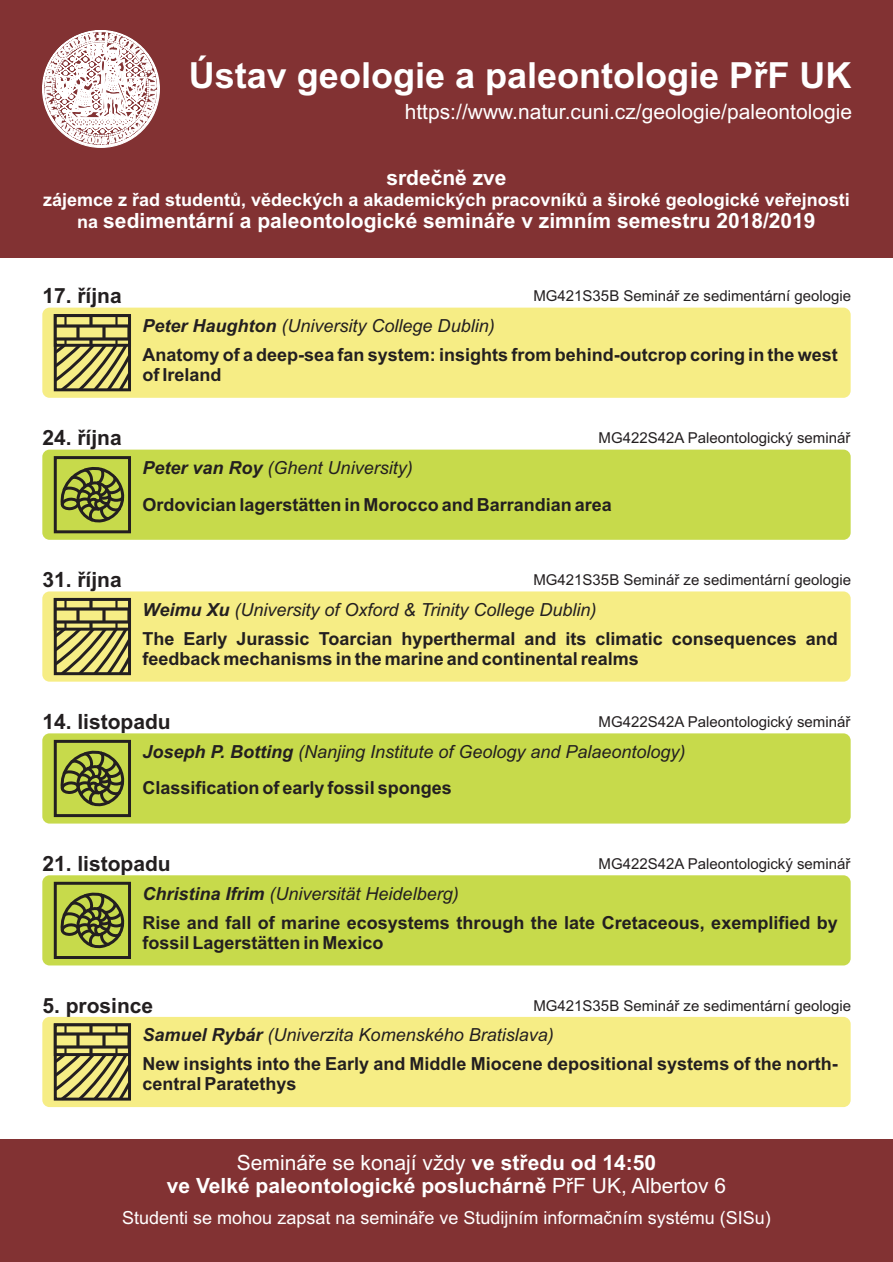
<style>
.page{position:relative;width:893px;height:1262px;background:#fff}
.page>*{position:absolute;margin:0;border:0;box-sizing:border-box;transform-origin:0 0}
.t1{font:700 36px "Arial";color:#fff}
.t2{font:700 21px/23.4px "Arial";color:#fff;text-align:center}
.t3{font:700 21px "Arial";color:#231f20}
.t4{font:21px "Arial";color:#fff}
.t5{font:700 18px/29.1px "Arial";color:#231f20}
.t6{font:italic 18px/36.8px "Arial";color:#231f20}
.t7{font:700 18px "Arial";color:#fff}
.t8{font:18px "Arial";color:#fff}
.t9{font:15px "Arial";color:#231f20}
.s1{font-size:18px}
.s2{font-style:italic}
.s3{font-weight:400;font-style:italic}
.s4{font-weight:700}
.s5{font-weight:700;font-style:normal}
.s6{font-weight:400}
</style>
<div class="page">
<div style="left:0;top:0;width:893px;height:257px;background:#823233"></div>
<svg style="left:42px;top:30px;width:118px;height:118px"></svg>
<div style="left:0;top:1139px;width:893px;height:123px;background:#823233"></div>
<div style="left:42px;top:308px;width:808px;height:90px;background:#f6ed85;border-radius:7px"></div>
<svg style="left:53px;top:314px;width:78px;height:78px"></svg>
<div style="left:42px;top:449px;width:808px;height:91px;background:#c7da4b;border-radius:7px"></div>
<div style="left:54px;top:456px;width:77px;height:77px;border:3px solid #231f20"></div>
<svg style="left:60px;top:467px;width:65px;height:56px"></svg>
<div style="left:42px;top:591px;width:808px;height:90px;background:#f6ed85;border-radius:7px"></div>
<svg style="left:53px;top:597px;width:78px;height:79px"></svg>
<div style="left:42px;top:1017px;width:808px;height:90px;background:#f6ed85;border-radius:7px"></div>
<svg style="left:53px;top:1023px;width:78px;height:78px"></svg>
<div style="left:42px;top:733px;width:808px;height:90px;background:#c7da4b;border-radius:7px"></div>
<div style="left:54px;top:740px;width:77px;height:77px;border:3px solid #231f20"></div>
<svg style="left:60px;top:750px;width:65px;height:57px"></svg>
<div style="left:42px;top:875px;width:808px;height:90px;background:#c7da4b;border-radius:7px"></div>
<div style="left:54px;top:881px;width:77px;height:78px;border:3px solid #231f20"></div>
<svg style="left:60px;top:892px;width:65px;height:57px"></svg>
<h1 class="t1" style="left:189px;top:61px;width:664px">Ústav geologie a paleontologie PřF UK</h1>
<p class="t4" style="left:405px;top:103px;width:449px">https://www.natur.cuni.cz/geologie/paleontologie</p>
<p class="t2" style="left:386px;top:168px;width:122px">srdečně zve</p>
<p class="t7" style="left:43px;top:192px;width:808px">zájemce z řad studentů, vědeckých a akademických pracovníků a široké geologické veřejnosti</p>
<p class="t2" style="left:77px;top:211px;width:739px"><span class="s1">na</span> sedimentární a paleontologické semináře v zimním semestru 2018/2019</p>
<p class="t3" style="left:42px;top:288px;width:81px">17. října</p>
<p class="t9" style="left:533px;top:290px;width:319px">MG421S35B Seminář ze sedimentární geologie</p>
<p class="t5" style="left:142px;top:313px;width:697px"><span class="s2">Peter Haughton</span> <span class="s3">(University College Dublin)<br></span>Anatomy of a deep-sea fan system: insights from behind-outcrop coring in the west</p>
<p class="t5" style="left:142px;top:362px;width:81px">of Ireland</p>
<p class="t3" style="left:42px;top:430px;width:81px">24. října</p>
<p class="t9" style="left:598px;top:432px;width:253px">MG422S42A Paleontologický seminář</p>
<p class="t5" style="left:142px;top:451px;width:471px;line-height:36.8px"><span class="s2">Peter van Roy</span> <span class="s3">(Ghent University)<br></span>Ordovician lagerstätten in Morocco and Barrandian area</p>
<p class="t3" style="left:42px;top:572px;width:81px">31. října</p>
<p class="t9" style="left:533px;top:574px;width:319px">MG421S35B Seminář ze sedimentární geologie</p>
<p class="t5" style="left:142px;top:596px;width:697px"><span class="s2">Weimu Xu</span> <span class="s3">(University of Oxford &amp; Trinity College Dublin)<br></span>The Early Jurassic Toarcian hyperthermal and its climatic consequences and</p>
<p class="t5" style="left:142px;top:646px;width:498px">feedback mechanisms in the marine and continental realms</p>
<p class="t3" style="left:42px;top:713px;width:130px">14. listopadu</p>
<p class="t9" style="left:598px;top:715px;width:253px">MG422S42A Paleontologický seminář</p>
<p class="t6" style="left:142px;top:734px;width:544px"><span class="s4">Joseph P. Botting</span> (Nanjing Institute of Geology and Palaeontology)<br><span class="s5">Classification of early fossil sponges</span></p>
<p class="t3" style="left:42px;top:855px;width:130px">21. listopadu</p>
<p class="t9" style="left:598px;top:857px;width:253px">MG422S42A Paleontologický seminář</p>
<p class="t5" style="left:142px;top:880px;width:697px;line-height:29.5px"><span class="s2">Christina Ifrim</span> <span class="s3">(Universität Heidelberg)<br></span>Rise and fall of marine ecosystems through the late Cretaceous, exemplified by</p>
<p class="t5" style="left:142px;top:930px;width:243px">fossil Lagerstätten in Mexico</p>
<p class="t3" style="left:42px;top:997px;width:112px">5. prosince</p>
<p class="t9" style="left:533px;top:999px;width:319px">MG421S35B Seminář ze sedimentární geologie</p>
<p class="t5" style="left:142px;top:1022px;width:697px"><span class="s2">Samuel Rybár</span> <span class="s3">(Univerzita Komenského Bratislava)<br></span>New insights into the Early and Middle Miocene depositional systems of the north-</p>
<p class="t5" style="left:142px;top:1071px;width:156px">central Paratethys</p>
<p class="t2" style="left:167px;top:1152px;width:561px"><span class="s6">Semináře se konají vždy</span> ve středu od 14:50<br>ve Velké paleontologické posluchárně <span class="s6">PřF UK, Albertov 6</span></p>
<p class="t8" style="left:122px;top:1211px;width:650px">Studenti se mohou zapsat na semináře ve Studijním informačním systému (SISu)</p>
</div>
